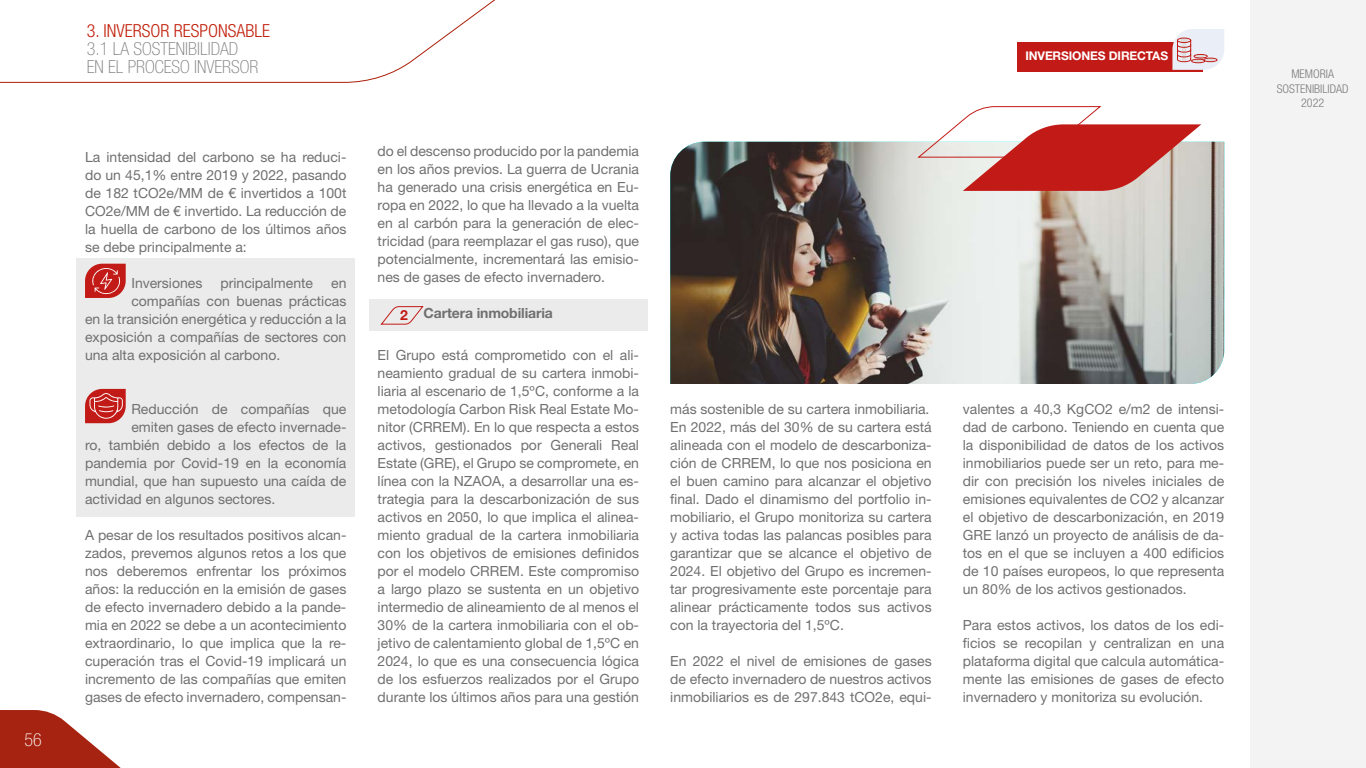
<style>
.page{position:relative;width:1366px;height:768px;background:#fff}
.page>*{position:absolute;margin:0;border:0;box-sizing:border-box;transform-origin:0 0}
.t1{font:100 condensed 18px/18px "Helvetica Neue LT Std";color:#7c7b7b}
.t2{font:300 condensed 18px "Helvetica Neue LT Std";color:#c1210c}
.t3{font:100 condensed 18px "Helvetica Neue LT Std";color:#fff}
.t4{font:14px/18px "Helvetica Neue LT Std";color:#707070;text-align:justify}
.t5{font:700 14px "Helvetica Neue LT Std";letter-spacing:-.01em;color:#707070}
.t6{font:300 condensed 12px/14.4px "Helvetica Neue LT Std";color:#7c7b7b;text-align:center}
.t7{font:700 12px "Helvetica Neue LT Std";letter-spacing:-.01em;color:#fff}
.s1{color:#c21b17}
</style>
<div class="page">
<svg style="left:0;top:710px;width:121px;height:58px"></svg>
<div style="left:1251px;top:0;width:115px;height:768px;background:#f3f3f3"></div>
<svg style="left:0;top:0;width:496px;height:83px"></svg>
<div style="left:77px;top:258px;width:278px;height:115px;background:#ebebeb"></div>
<div style="left:77px;top:366px;width:278px;height:43px;background:#ebebeb"></div>
<div style="left:77px;top:384px;width:278px;height:133px;background:#ebebeb"></div>
<div style="left:369px;top:300px;width:279px;height:31px;background:#ebebeb"></div>
<svg style="left:380px;top:306px;width:44px;height:19px"></svg>
<svg style="left:85px;top:264px;width:41px;height:34px"></svg>
<svg style="left:85px;top:389px;width:41px;height:34px"></svg>
<img style="left:670px;top:142px;width:554px;height:242px">
<svg style="left:917px;top:106px;width:284px;height:85px"></svg>
<div style="left:1017px;top:43px;width:185px;height:29px;background:#c21b17"></div>
<svg style="left:1172px;top:29px;width:52px;height:41px;background:#e7dadf"></svg>
<div style="left:1191px;top:59px;width:14px;height:4px;border:1px solid #c21c17;border-radius:50%"></div>
<p class="t3" style="left:24px;top:729px;width:19px">56</p>
<p class="t2" style="left:87px;top:20px;width:185px">3. INVERSOR RESPONSABLE</p>
<p class="t1" style="left:87px;top:40px;width:173px">3.1 LA SOSTENIBILIDAD<br>EN EL PROCESO INVERSOR</p>
<p class="t4" style="left:85px;top:148px;width:263px">La intensidad del carbono se ha reduci&shy;do un 45,1% entre 2019 y 2022, pasando de 182 tCO2e/MM de € invertidos a 100t CO2e/MM de € invertido. La reducción de la huella de carbono de los últimos años se debe principalmente a:</p>
<p class="t4" style="left:131px;top:274px;width:73px">Inversiones</p>
<p class="t4" style="left:221px;top:274px;width:94px">principalmente</p>
<p class="t4" style="left:331px;top:274px;width:17px">en</p>
<p class="t4" style="left:131px;top:292px;width:217px">compañías con buenas prácticas</p>
<p class="t4" style="left:85px;top:310px;width:263px">en la transición energética y reducción a la</p>
<p class="t4" style="left:85px;top:328px;width:263px">exposición a compañías de sectores con</p>
<p class="t4" style="left:85px;top:346px;width:197px">una alta exposición al carbono.</p>
<p class="t4" style="left:131px;top:400px;width:217px">Reducción de compañías que</p>
<p class="t4" style="left:131px;top:418px;width:217px">emiten gases de efecto invernade-</p>
<p class="t4" style="left:85px;top:436px;width:263px">ro, también debido a los efectos de la</p>
<p class="t4" style="left:85px;top:454px;width:263px">pandemia por Covid-19 en la economía</p>
<p class="t4" style="left:85px;top:472px;width:263px">mundial, que han supuesto una caída de</p>
<p class="t4" style="left:85px;top:490px;width:192px">actividad en algunos sectores.</p>
<p class="t4" style="left:85px;top:526px;width:263px">A pesar de los resultados positivos alcan&shy;zados, prevemos algunos retos a los que nos deberemos enfrentar los próximos años: la reducción en la emisión de gases de efecto invernadero debido a la pande&shy;mia en 2022 se debe a un acontecimiento extraordinario, lo que implica que la re&shy;cuperación tras el Covid-19 implicará un incremento de las compañías que emiten gases de efecto invernadero, compensan-</p>
<p class="t4" style="left:378px;top:142px;width:263px">do el descenso producido por la pandemia en los años previos. La guerra de Ucrania ha generado una crisis energética en Eu&shy;ropa en 2022, lo que ha llevado a la vuelta en al carbón para la generación de elec&shy;tricidad (para reemplazar el gas ruso), que potencialmente, incrementará las emisio&shy;nes de gases de efecto invernadero.</p>
<p class="t5" style="left:400px;top:304px;width:154px"><span class="s1">2</span> Cartera inmobiliaria</p>
<p class="t4" style="left:378px;top:346px;width:263px">El Grupo está comprometido con el ali&shy;neamiento gradual de su cartera inmobi&shy;liaria al escenario de 1,5ºC, conforme a la metodología Carbon Risk Real Estate Mo&shy;nitor (CRREM). En lo que respecta a estos activos, gestionados por Generali Real Estate (GRE), el Grupo se compromete, en línea con la NZAOA, a desarrollar una es&shy;trategia para la descarbonización de sus activos en 2050, lo que implica el alinea&shy;miento gradual de la cartera inmobiliaria con los objetivos de emisiones definidos por el modelo CRREM. Este compromiso a largo plazo se sustenta en un objetivo intermedio de alineamiento de al menos el 30% de la cartera inmobiliaria con el ob&shy;jetivo de calentamiento global de 1,5ºC en 2024, lo que es una consecuencia lógica de los esfuerzos realizados por el Grupo durante los últimos años para una gestión</p>
<p class="t4" style="left:670px;top:400px;width:263px;text-align:left">más sostenible de su cartera inmobiliaria.<br>En 2022, más del 30% de su cartera está alineada con el modelo de descarboniza&shy;ción de CRREM, lo que nos posiciona en el buen camino para alcanzar el objetivo final. Dado el dinamismo del portfolio in&shy;mobiliario, el Grupo monitoriza su cartera y activa todas las palancas posibles para garantizar que se alcance el objetivo de 2024. El objetivo del Grupo es incremen&shy;tar progresivamente este porcentaje para alinear prácticamente todos sus activos con la trayectoria del 1,5ºC.</p>
<p class="t4" style="left:670px;top:652px;width:263px">En 2022 el nivel de emisiones de gases de efecto invernadero de nuestros activos inmobiliarios es de 297.843 tCO2e, equi-</p>
<p class="t7" style="left:1025px;top:48px;width:144px">INVERSIONES DIRECTAS</p>
<p class="t4" style="left:963px;top:400px;width:263px">valentes a 40,3 KgCO2 e/m2 de intensi&shy;dad de carbono. Teniendo en cuenta que la disponibilidad de datos de los activos inmobiliarios puede ser un reto, para me&shy;dir con precisión los niveles iniciales de emisiones equivalentes de CO2 y alcanzar el objetivo de descarbonización, en 2019<br>GRE lanzó un proyecto de análisis de da&shy;tos en el que se incluyen a 400 edificios de 10 países europeos, lo que representa un 80% de los activos gestionados.</p>
<p class="t4" style="left:963px;top:616px;width:263px">Para estos activos, los datos de los edi&shy;ficios se recopilan y centralizan en una plataforma digital que calcula automática&shy;mente las emisiones de gases de efecto invernadero y monitoriza su evolución.</p>
<p class="t6" style="left:1277px;top:67px;width:73px">MEMORIA<br>SOSTENIBILIDAD<br>2022</p>
</div>
